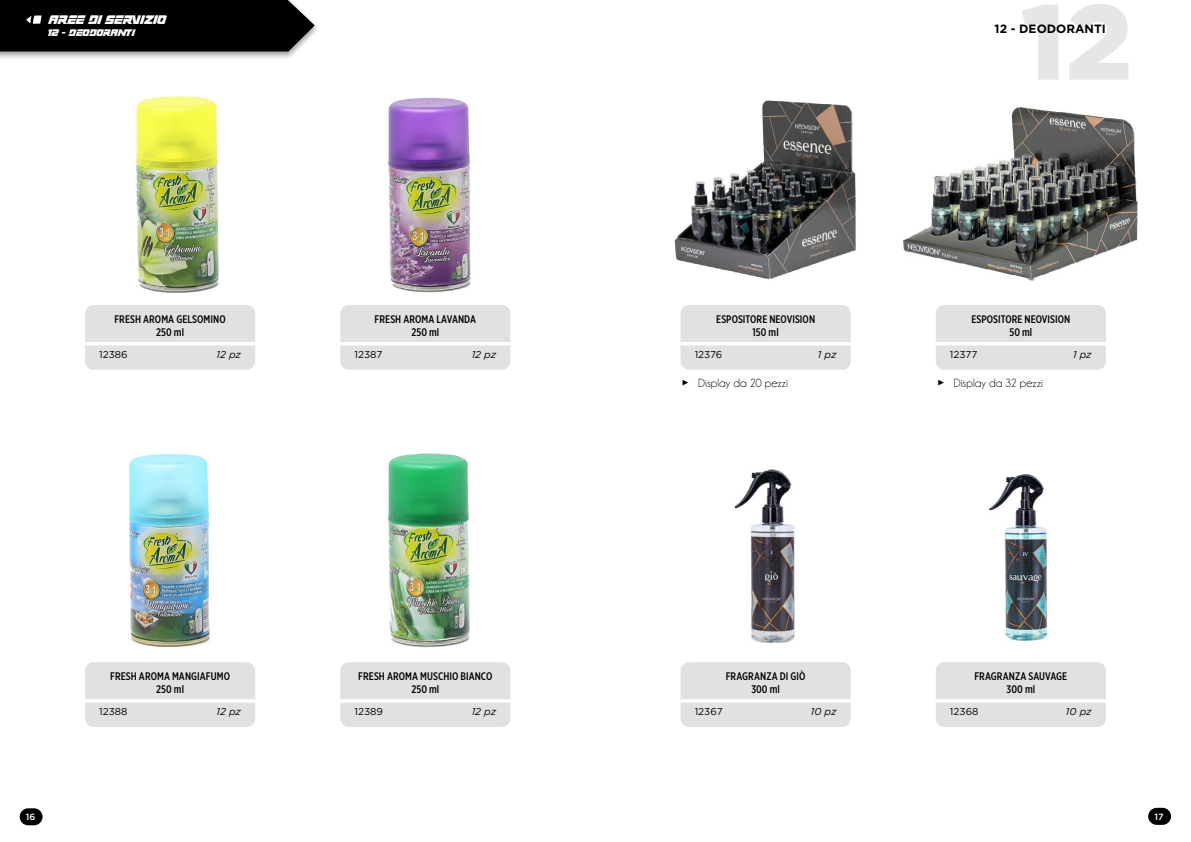
<style>
.page{position:relative;width:1191px;height:842px;background:#fff}
.page>*{position:absolute;margin:0;border:0;box-sizing:border-box;transform-origin:0 0}
.t1{font:900 106.8px "Gotham";color:#000}
.t2{font:13px "STAR7";letter-spacing:-.02em;color:#fff}
.t3{font:12px "Champagne&Limousines";letter-spacing:.005em;color:#000}
.t4{font:700 12px "Gotham";color:#000}
.t5{font:500 11px/13.2px "Gotham X Narrow";letter-spacing:.005em;color:#000;text-align:center}
.t6{font:10px "Gotham";color:#000}
.t7{font:italic 10px "Gotham";letter-spacing:-.01em;color:#000}
.t8{font:10px "STAR7";letter-spacing:-.015em;color:#fff}
.t9{font:500 9px "Gotham";color:#fff}
</style>
<div class="page">
<div style="left:20px;top:808px;width:23px;height:17px;background:#000;border-radius:9px"></div>
<div style="left:1148px;top:808px;width:23px;height:17px;background:#000;border-radius:9px"></div>
<img style="left:734px;top:469px;width:61px;height:174px">
<img style="left:988px;top:474px;width:60px;height:167px">
<img style="left:674px;top:100px;width:182px;height:180px">
<img style="left:903px;top:106px;width:235px;height:175px">
<img style="left:136px;top:96px;width:83px;height:197px">
<img style="left:388px;top:97px;width:83px;height:196px">
<img style="left:129px;top:454px;width:81px;height:193px">
<img style="left:388px;top:453px;width:82px;height:195px">
<div style="left:677px;top:659px;width:176px;height:71px;background:#e1e1e1;border-radius:12px"></div>
<hr style="left:680px;top:699px;width:170px;height:4px;background:#fff">
<div style="left:674px;top:656px;width:182px;height:77px;border:6px solid #fff;border-radius:12px"></div>
<div style="left:932px;top:659px;width:177px;height:71px;background:#e1e1e1;border-radius:12px"></div>
<hr style="left:935px;top:699px;width:171px;height:4px;background:#fff">
<div style="left:929px;top:656px;width:183px;height:77px;border:6px solid #fff;border-radius:12px"></div>
<div style="left:677px;top:302px;width:176px;height:71px;background:#e1e1e1;border-radius:12px"></div>
<hr style="left:680px;top:342px;width:170px;height:3px;background:#fff">
<div style="left:674px;top:299px;width:182px;height:77px;border:6px solid #fff;border-radius:12px"></div>
<div style="left:932px;top:302px;width:177px;height:71px;background:#e1e1e1;border-radius:12px"></div>
<hr style="left:935px;top:342px;width:171px;height:3px;background:#fff">
<div style="left:929px;top:299px;width:183px;height:77px;border:6px solid #fff;border-radius:12px"></div>
<div style="left:82px;top:302px;width:176px;height:71px;background:#e1e1e1;border-radius:12px"></div>
<hr style="left:85px;top:342px;width:170px;height:3px;background:#fff">
<div style="left:79px;top:299px;width:182px;height:77px;border:6px solid #fff;border-radius:12px"></div>
<div style="left:337px;top:302px;width:176px;height:71px;background:#e1e1e1;border-radius:12px"></div>
<hr style="left:340px;top:342px;width:170px;height:3px;background:#fff">
<div style="left:334px;top:299px;width:182px;height:77px;border:6px solid #fff;border-radius:12px"></div>
<div style="left:82px;top:659px;width:176px;height:71px;background:#e1e1e1;border-radius:12px"></div>
<hr style="left:85px;top:699px;width:170px;height:4px;background:#fff">
<div style="left:79px;top:656px;width:182px;height:77px;border:6px solid #fff;border-radius:12px"></div>
<div style="left:337px;top:659px;width:176px;height:71px;background:#e1e1e1;border-radius:12px"></div>
<hr style="left:340px;top:699px;width:170px;height:4px;background:#fff">
<div style="left:334px;top:656px;width:182px;height:77px;border:6px solid #fff;border-radius:12px"></div>
<div style="left:0;top:0;width:320px;height:60px;background:#000;opacity:.37"></div>
<div style="left:0;top:0;width:315px;height:51px;background:#000"></div>
<p class="t2" style="left:48px;top:12px;width:119px">AREE DI SERVIZIO</p>
<p class="t8" style="left:48px;top:27px;width:88px">12 - DEODORANTI</p>
<p class="t5" style="left:115px;top:312px;width:113px">FRESH AROMA GELSOMINO<br>250 ml</p>
<p class="t6" style="left:99px;top:348px;width:30px">12386</p>
<p class="t7" style="left:216px;top:348px;width:26px">12 pz</p>
<p class="t5" style="left:374px;top:312px;width:103px">FRESH AROMA LAVANDA<br>250 ml</p>
<p class="t6" style="left:354px;top:348px;width:29px">12387</p>
<p class="t7" style="left:472px;top:348px;width:26px">12 pz</p>
<p class="t5" style="left:110px;top:669px;width:121px">FRESH AROMA MANGIAFUMO<br>250 ml</p>
<p class="t6" style="left:99px;top:705px;width:30px">12388</p>
<p class="t7" style="left:216px;top:705px;width:26px">12 pz</p>
<p class="t5" style="left:358px;top:669px;width:135px">FRESH AROMA MUSCHIO BIANCO<br>250 ml</p>
<p class="t6" style="left:354px;top:705px;width:30px">12389</p>
<p class="t7" style="left:472px;top:705px;width:26px">12 pz</p>
<p class="t5" style="left:716px;top:312px;width:100px">ESPOSITORE NEOVISION<br>150 ml</p>
<p class="t6" style="left:694px;top:348px;width:29px">12376</p>
<p class="t7" style="left:818px;top:348px;width:20px">1 pz</p>
<h1 class="t1" style="left:1020px;top:-32px;width:113px">12</h1>
<p class="t4" style="left:994px;top:21px;width:89px">12 - DEODORANTI</p>
<p class="t5" style="left:971px;top:312px;width:100px">ESPOSITORE NEOVISION<br>50 ml</p>
<p class="t6" style="left:950px;top:348px;width:29px">12377</p>
<p class="t7" style="left:1073px;top:348px;width:20px">1 pz</p>
<p class="t3" style="left:680px;top:377px;width:109px">► Display da 20 pezzi</p>
<p class="t3" style="left:935px;top:377px;width:109px">► Display da 32 pezzi</p>
<p class="t5" style="left:726px;top:669px;width:81px">FRAGRANZA DI GIÒ<br>300 ml</p>
<p class="t6" style="left:694px;top:705px;width:29px">12367</p>
<p class="t7" style="left:810px;top:705px;width:27px">10 pz</p>
<p class="t5" style="left:974px;top:669px;width:94px">FRAGRANZA SAUVAGE<br>300 ml</p>
<p class="t6" style="left:950px;top:705px;width:30px">12368</p>
<p class="t7" style="left:1066px;top:705px;width:27px">10 pz</p>
<p class="t9" style="left:26px;top:811px;width:11px">16</p>
<p class="t9" style="left:1154px;top:811px;width:11px">17</p>
</div>
